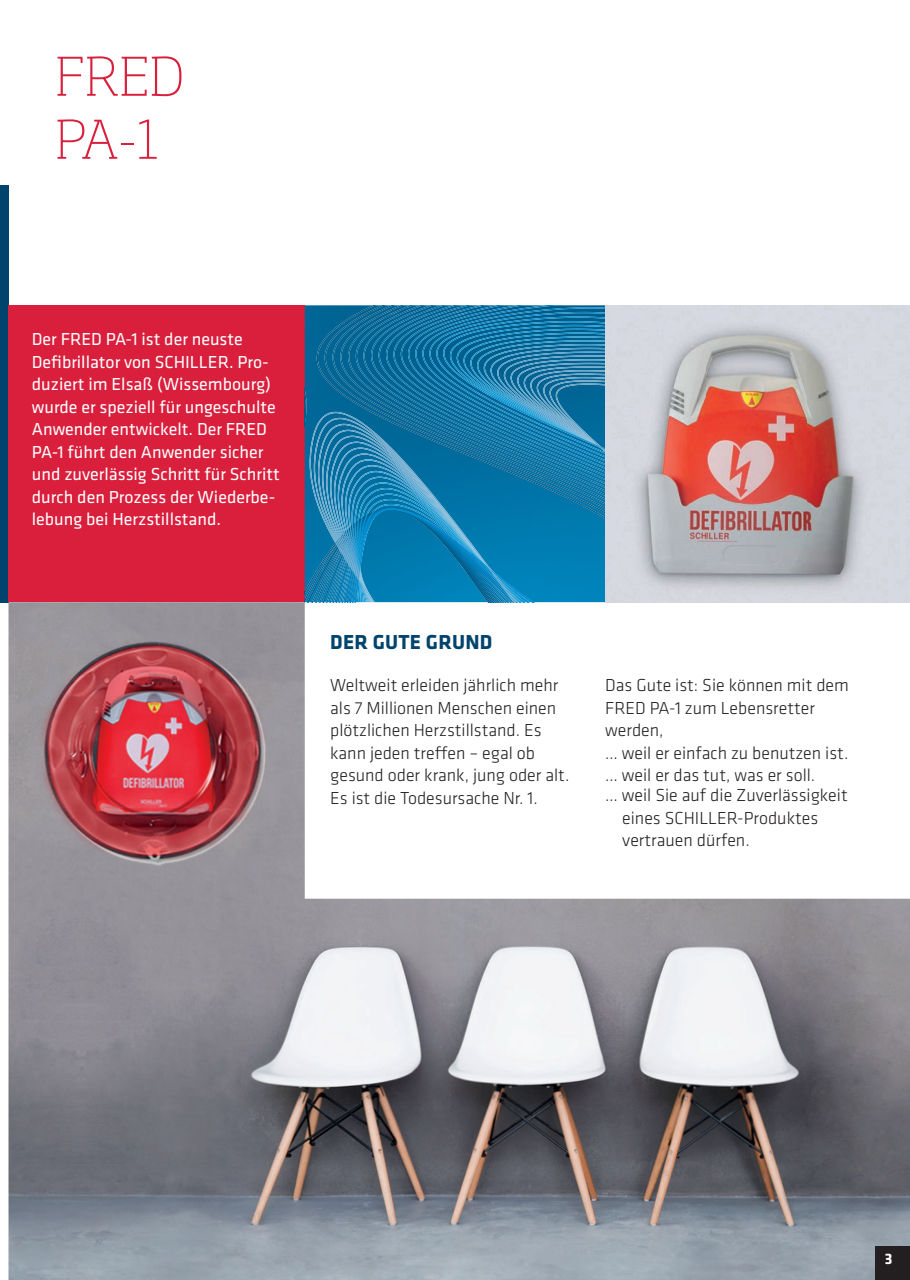
<style>
.page{position:relative;width:910px;height:1280px;background:#fff}
.page>*{position:absolute;margin:0;border:0;box-sizing:border-box;transform-origin:0 0}
.t1{font:200 52.5px/63px "Soho Pro";letter-spacing:.01em;color:#da1f3d}
.t2{font:700 21px "Klavika";letter-spacing:.01em;color:#00446d}
.t3{font:300 18px/22.5px "Klavika";color:#231f20}
.t4{font:18px/22.5px "Klavika";color:#fff}
.t5{font:700 15.75px "Klavika";color:#fff}
</style>
<div class="page">
<div style="left:0;top:185px;width:9px;height:417px;background:#00446d"></div>
<div style="left:9px;top:305px;width:296px;height:297px;background:#da1f3d"></div>
<svg style="left:305px;top:321px;width:300px;height:281px"></svg>
<img style="left:450px;top:325px;width:155px;height:49px">
<img style="left:457px;top:329px;width:148px;height:45px">
<img style="left:463px;top:333px;width:142px;height:41px">
<img style="left:470px;top:336px;width:135px;height:38px">
<img style="left:477px;top:340px;width:128px;height:34px">
<img style="left:484px;top:344px;width:121px;height:30px">
<img style="left:490px;top:348px;width:115px;height:26px">
<img style="left:497px;top:352px;width:108px;height:22px">
<img style="left:504px;top:355px;width:101px;height:19px">
<img style="left:510px;top:359px;width:95px;height:15px">
<img style="left:517px;top:363px;width:88px;height:11px">
<img style="left:524px;top:366px;width:77px;height:8px">
<img style="left:530px;top:372px;width:71px;height:2px">
<img style="left:322px;top:374px;width:283px;height:219px">
<img style="left:543px;top:377px;width:62px;height:71px">
<svg style="left:549px;top:383px;width:9px;height:10px"></svg>
<img style="left:372px;top:448px;width:233px;height:154px">
<img style="left:556px;top:384px;width:49px;height:68px">
<img style="left:605px;top:305px;width:304px;height:297px">
<img style="left:9px;top:602px;width:901px;height:678px">
<div style="left:876px;top:1246px;width:34px;height:34px;background:#231f20"></div>
<p class="t1" style="left:55px;top:40px;width:130px">FRED<br>PA-1</p>
<p class="t4" style="left:32px;top:327px;width:249px">Der FRED PA-1 ist der neuste<br>Defibrillator von SCHILLER. Pro&shy;duziert im Elsaß (Wissembourg) wurde er speziell für ungeschulte<br>Anwender entwickelt. Der FRED<br>PA-1 führt den Anwender sicher und zuverlässig Schritt für Schritt durch den Prozess der Wiederbe&shy;lebung bei Herzstillstand.</p>
<p class="t2" style="left:330px;top:627px;width:164px">DER GUTE GRUND</p>
<p class="t3" style="left:330px;top:674px;width:241px">Weltweit erleiden jährlich mehr als 7 Millionen Menschen einen plötzlichen Herzstillstand. Es kann jeden treffen – egal ob gesund oder krank, jung oder alt.<br>Es ist die Todesursache Nr. 1.</p>
<p class="t3" style="left:605px;top:674px;width:245px">Das Gute ist: Sie können mit dem<br>FRED PA-1 zum Lebensretter werden,<br>… weil er einfach zu benutzen ist. … weil er das tut, was er soll.</p>
<p class="t3" style="left:622px;top:784px;width:227px;text-indent:-17px">… weil Sie auf die Zuverlässigkeit eines SCHILLER-Produktes vertrauen dürfen.</p>
<p class="t5" style="left:885px;top:1247px;width:9px">3</p>
</div>
